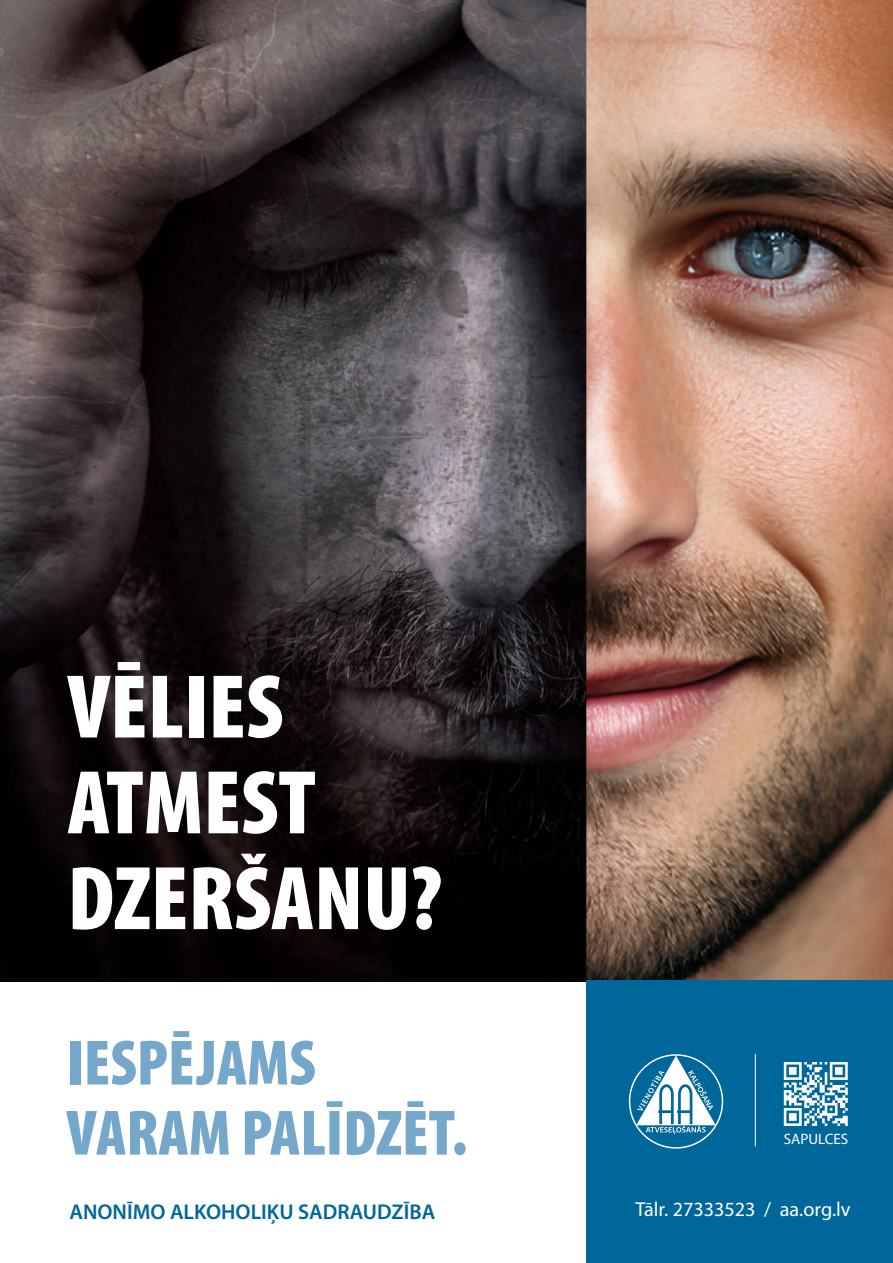
<style>
.page{position:relative;width:893px;height:1263px;background:#fff}
.page>*{position:absolute;margin:0;border:0;box-sizing:border-box;transform-origin:0 0}
.t1{font:900 condensed 91.35px/95.8px "Myriad Pro";color:#fff}
.t2{font:900 condensed 64.65px/70.1px "Myriad Pro";color:#74a7ca}
.t3{font:600 21.45px "Myriad Pro";color:#00679a}
.t4{font:20.25px "Myriad Pro";color:#fff}
.t5{font:15.15px "Myriad Pro";color:#fff}
</style>
<div class="page">
<img style="left:0;top:0;width:893px;height:981px">
<div style="left:586px;top:981px;width:307px;height:282px;background:#00679a"></div>
<svg style="left:784px;top:1062px;width:64px;height:64px"></svg>
<svg style="left:629px;top:1054px;width:94px;height:94px"></svg>
<hr style="left:755px;top:1054px;width:1px;height:92px;background:#fff">
<h1 class="t1" style="left:68px;top:660px;width:376px">VĒLIES<br>ATMEST<br>DZERŠANU?</h1>
<h2 class="t2" style="left:66px;top:1029px;width:402px">IESPĒJAMS<br>VARAM PALĪDZĒT.</h2>
<p class="t5" style="left:784px;top:1130px;width:66px">SAPULCES</p>
<p class="t3" style="left:69px;top:1198px;width:367px">ANONĪMO ALKOHOLIĶU SADRAUDZĪBA</p>
<p class="t4" style="left:635px;top:1197px;width:217px">Tālr. 27333523 / aa.org.lv</p>
</div>
